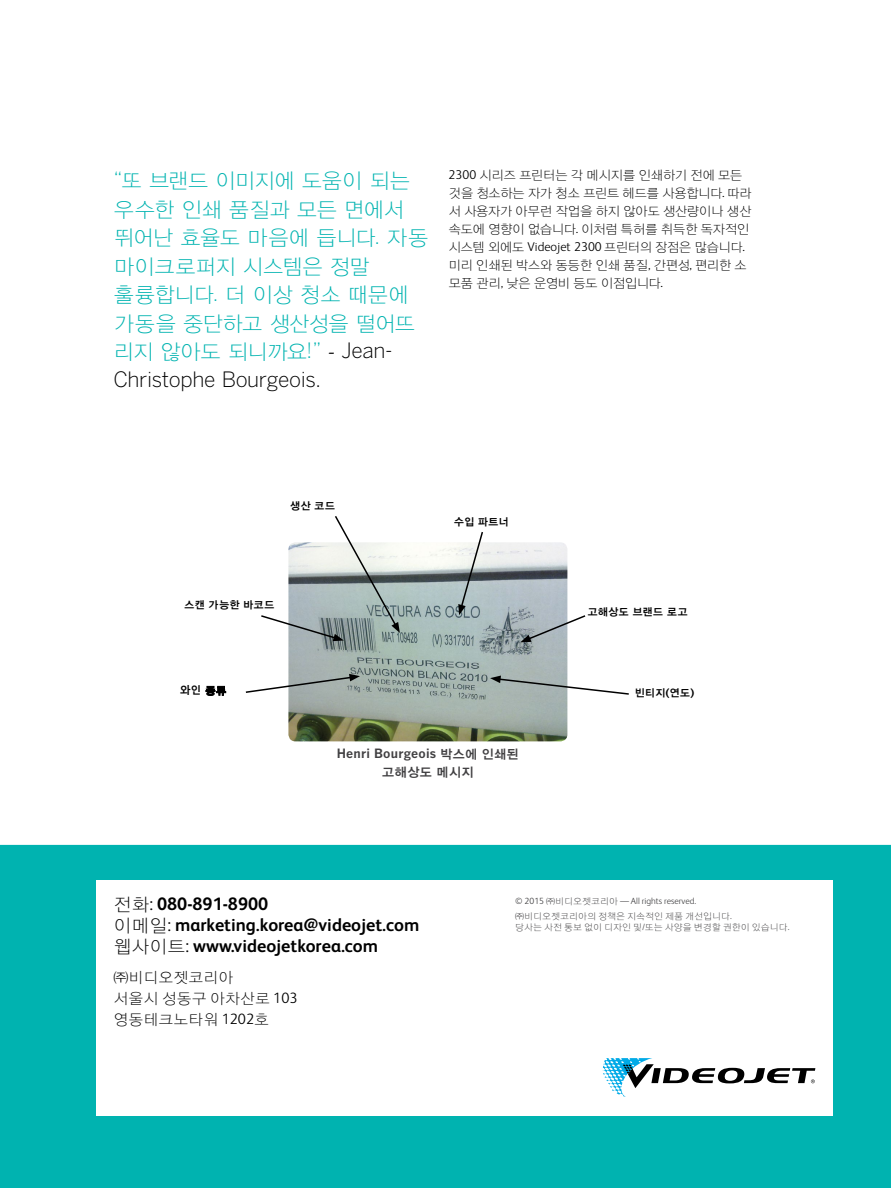
<style>
.page{position:relative;width:891px;height:1188px;background:#fff}
.page>*{position:absolute;margin:0;border:0;box-sizing:border-box;transform-origin:0 0}
.t1{font:21px/28.5px "YDIYGO110 KS Cpc EUC H";letter-spacing:-.055em;color:#00b3b0}
.t2{font:300 21px "Benton Gothic";letter-spacing:-.02em;color:#000}
.t3{font:700 18px/21px "FS Albert Pro";color:#000}
.t4{font:15px/21px "YDIYGO110 KS Cpc EUC H";color:#000}
.t5{font:12.75px/18px "YDIYGO110 KS Cpc EUC H";letter-spacing:-.06em;color:#000}
.t6{font:12.75px "Benton Got Bol";letter-spacing:.015em;color:#414042}
.t7{font:12.75px "YDIYGO140 KS Cpc EUC H";letter-spacing:-.025em;color:#414042}
.t8{font:10.5px "YDIYGO140 KS Cpc EUC H";letter-spacing:-.015em;color:#000}
.t9{font:700 10.5px "Malgun Gothic";color:#000}
.t10{font:9px/10.5px "YDIYGO110 KS Cpc EUC H";color:#414042}
.t11{font:300 9px "FS Albert Pro";color:#414042}
.s1{font-family:"Benton Gothic";font-weight:300}
.s2{font-family:"Minion Pro";color:#000}
.s3{font-family:"Benton Gothic";font-weight:300;color:#000}
.s4{font-family:"FS Albert Pro";font-weight:300}
.s5{font-family:"YDIYGO140 KS Cpc EUC H";font-weight:400}
.s6{font-family:"Benton Got Bol"}
.s7{font-family:"YDIYGO140 KS Cpc EUC H"}
.s8{font-family:"YDIYGO110 KS Cpc EUC H";font-weight:400}
.s9{font-weight:300}
</style>
<div class="page">
<div style="left:0;top:845px;width:891px;height:343px;background:#00b3b0"></div>
<div style="left:96px;top:880px;width:737px;height:236px;background:#fff"></div>
<svg style="left:603px;top:1058px;width:212px;height:39px"></svg>
<img style="left:288px;top:542px;width:279px;height:199px">
<svg style="left:261px;top:516px;width:139px;height:125px"></svg>
<svg style="left:520px;top:614px;width:66px;height:28px"></svg>
<svg style="left:490px;top:676px;width:139px;height:20px"></svg>
<svg style="left:245px;top:674px;width:115px;height:20px"></svg>
<svg style="left:458px;top:532px;width:26px;height:83px"></svg>
<h1 class="t1" style="left:113px;top:167px;width:317px"><span class="s1">“</span>또 브랜드 이미지에 도움이 되는 우수한 인쇄 품질과 모든 면에서 뛰어난 효율도 마음에 듭니다<span class="s1">.</span> 자동 마이크로퍼지 시스템은 정말 훌륭합니다<span class="s1">.</span> 더 이상 청소 때문에 가동을 중단하고 생산성을 떨어뜨 리지 않아도 되니까요<span class="s1">!”</span> <span class="s2">-</span> <span class="s3">Jean-</span></h1>
<h1 class="t2" style="left:113px;top:367px;width:209px">Christophe Bourgeois.</h1>
<p class="t5" style="left:449px;top:166px;width:305px"><span class="s4">2300</span> 시리즈 프린터는 각 메시지를 인쇄하기 전에 모든 것을 청소하는 자가 청소 프린트 헤드를 사용합니다<span class="s4">.</span> 따라 서 사용자가 아무런 작업을 하지 않아도 생산량이나 생산 속도에 영향이 없습니다<span class="s4">.</span> 이처럼 특허를 취득한 독자적인 시스템 외에도 <span class="s4">Videojet 2300</span> 프린터의 장점은 많습니다<span class="s4">. </span>미리 인쇄된 박스와 동등한 인쇄 품질<span class="s4">,</span> 간편성<span class="s4">,</span> 편리한 소 모품 관리<span class="s4">,</span> 낮은 운영비 등도 이점입니다<span class="s4">.</span></p>
<p class="t8" style="left:290px;top:500px;width:47px">생산 코드</p>
<p class="t8" style="left:184px;top:599px;width:92px">스캔 가능한 바코드</p>
<p class="t9" style="left:180px;top:684px;width:48px">와인 <span class="s5">종류</span></p>
<p class="t8" style="left:454px;top:517px;width:56px">수입 파트너</p>
<p class="t8" style="left:587px;top:606px;width:102px">고해상도 브랜드 로고</p>
<p class="t8" style="left:635px;top:688px;width:61px">빈티지<span class="s6">(</span>연도<span class="s6">)</span></p>
<p class="t6" style="left:337px;top:745px;width:184px">Henri Bourgeois <span class="s7">박스에 인쇄된</span></p>
<p class="t7" style="left:382px;top:765px;width:93px">고해상도 메시지</p>
<h2 class="t3" style="left:113px;top:893px;width:308px"><span class="s8">전화</span><span class="s9">:</span> 080-891-8900<br><span class="s8">이메일</span><span class="s9">:</span> marketing.korea@videojet.com <span class="s8">웹사이트</span><span class="s9">:</span> www.videojetkorea.com</h2>
<p class="t4" style="left:113px;top:967px;width:186px">㈜비디오젯코리아<br>서울시 성동구 아차산로 <span class="s4">103 </span>영동테크노타워 <span class="s4">1202</span>호</p>
<p class="t11" style="left:515px;top:895px;width:183px">© 2015 <span class="s8">㈜비디오젯코리아</span> — All rights reserved.</p>
<p class="t10" style="left:515px;top:911px;width:276px">㈜비디오젯코리아의 정책은 지속적인 제품 개선입니다<span class="s4">.<br></span>당사는 사전 통보 없이 디자인 및<span class="s4">/</span>또는 사양을 변경할 권한이 있습니다<span class="s4">.</span></p>
</div>
